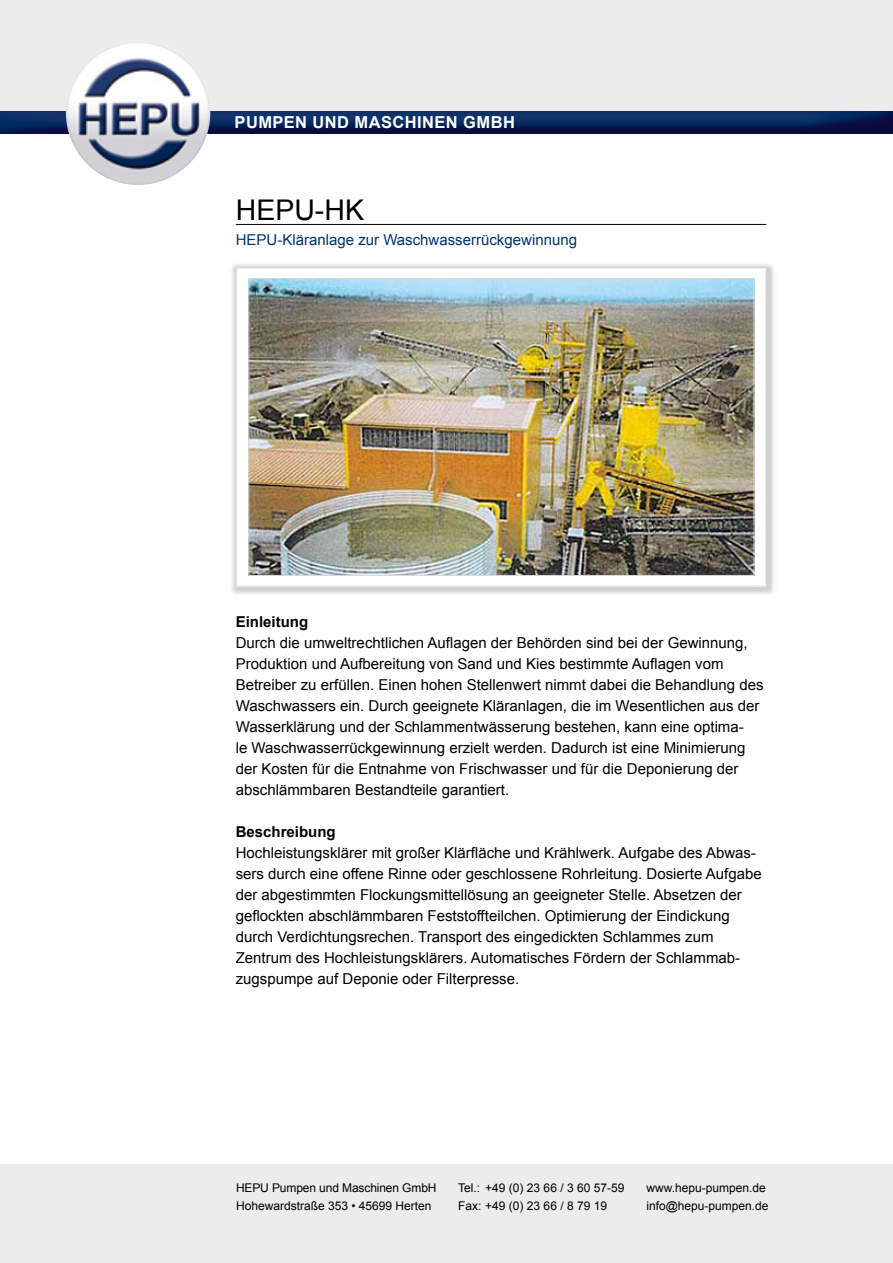
<style>
.page{position:relative;width:893px;height:1263px;background:#fff}
.page>*{position:absolute;margin:0;border:0;box-sizing:border-box;transform-origin:0 0}
.Headline{font:28.5px "Arial";color:#000}
.t1{font:700 16.5px "Arial";letter-spacing:.025em;color:#fff}
.copy{font:15px/21px "Arial";color:#000}
.Sub_Headline{font:15px "Arial";color:#003475}
.copy_Head{font:700 15px "Arial";color:#000}
.copy_Fußzeile{font:12px "Arial";color:#000}
</style>
<div class="page">
<div style="left:0;top:1164px;width:893px;height:99px;background:#ececec"></div>
<div style="left:0;top:1px;width:893px;height:132px;background:#ececec"></div>
<img style="left:0;top:112px;width:893px;height:22px">
<img style="left:66px;top:43px;width:144px;height:142px">
<hr style="left:236px;top:224px;width:530px;height:1px;background:#000">
<div style="left:229px;top:260px;width:547px;height:336px;background:#000;opacity:.19"></div>
<div style="left:237px;top:268px;width:529px;height:318px;background:#fff"></div>
<div style="left:236px;top:268px;width:530px;height:318px;border:1px solid #d7dadb"></div>
<img style="left:250px;top:280px;width:502px;height:294px">
<div style="left:248px;top:278px;width:506px;height:298px;border:1px solid #d7dadb"></div>
<p class="t1" style="left:235px;top:113px;width:282px">PUMPEN UND MASCHINEN GMBH</p>
<p class="Headline" style="left:236px;top:194px;width:130px">HEPU-HK</p>
<p class="Sub_Headline" style="left:236px;top:231px;width:343px">HEPU-Kläranlage zur Waschwasserrückgewinnung</p>
<p class="copy_Head" style="left:236px;top:614px;width:74px">Einleitung</p>
<p class="copy" style="left:236px;top:633px;width:529px">Durch die umweltrechtlichen Auflagen der Behörden sind bei der Gewinnung, Produktion und Aufbereitung von Sand und Kies bestimmte Auflagen vom Betreiber zu erfüllen. Einen hohen Stellenwert nimmt dabei die Behandlung des Waschwassers ein. Durch geeignete Kläranlagen, die im Wesentlichen aus der Wasserklärung und der Schlammentwässerung bestehen, kann eine optima-<br>le Waschwasserrückgewinnung erzielt werden. Dadurch ist eine Minimierung der Kosten für die Entnahme von Frischwasser und für die Deponierung der abschlämmbaren Bestandteile garantiert.</p>
<p class="copy_Head" style="left:236px;top:824px;width:102px">Beschreibung</p>
<p class="copy" style="left:236px;top:843px;width:527px">Hochleistungsklärer mit großer Klärfläche und Krählwerk. Aufgabe des Abwas&shy;sers durch eine offene Rinne oder geschlossene Rohrleitung. Dosierte Aufgabe der abgestimmten Flockungsmittellösung an geeigneter Stelle. Absetzen der geflockten abschlämmbaren Feststoffteilchen. Optimierung der Eindickung durch Verdichtungsrechen. Transport des eingedickten Schlammes zum Zentrum des Hochleistungsklärers. Automatisches Fördern der Schlammab&shy;zugspumpe auf Deponie oder Filterpresse.</p>
<p class="copy_Fußzeile" style="left:236px;top:1180px;width:202px">HEPU Pumpen und Maschinen GmbH</p>
<p class="copy_Fußzeile" style="left:236px;top:1198px;width:197px">Hohewardstraße 353 • 45699 Herten</p>
<p class="copy_Fußzeile" style="left:458px;top:1180px;width:168px">Tel.: +49 (0) 23 66 / 3 60 57-59</p>
<p class="copy_Fußzeile" style="left:458px;top:1198px;width:150px">Fax: +49 (0) 23 66 / 8 79 19</p>
<p class="copy_Fußzeile" style="left:646px;top:1180px;width:121px">www.hepu-pumpen.de</p>
<p class="copy_Fußzeile" style="left:646px;top:1198px;width:124px">info@hepu-pumpen.de</p>
</div>
